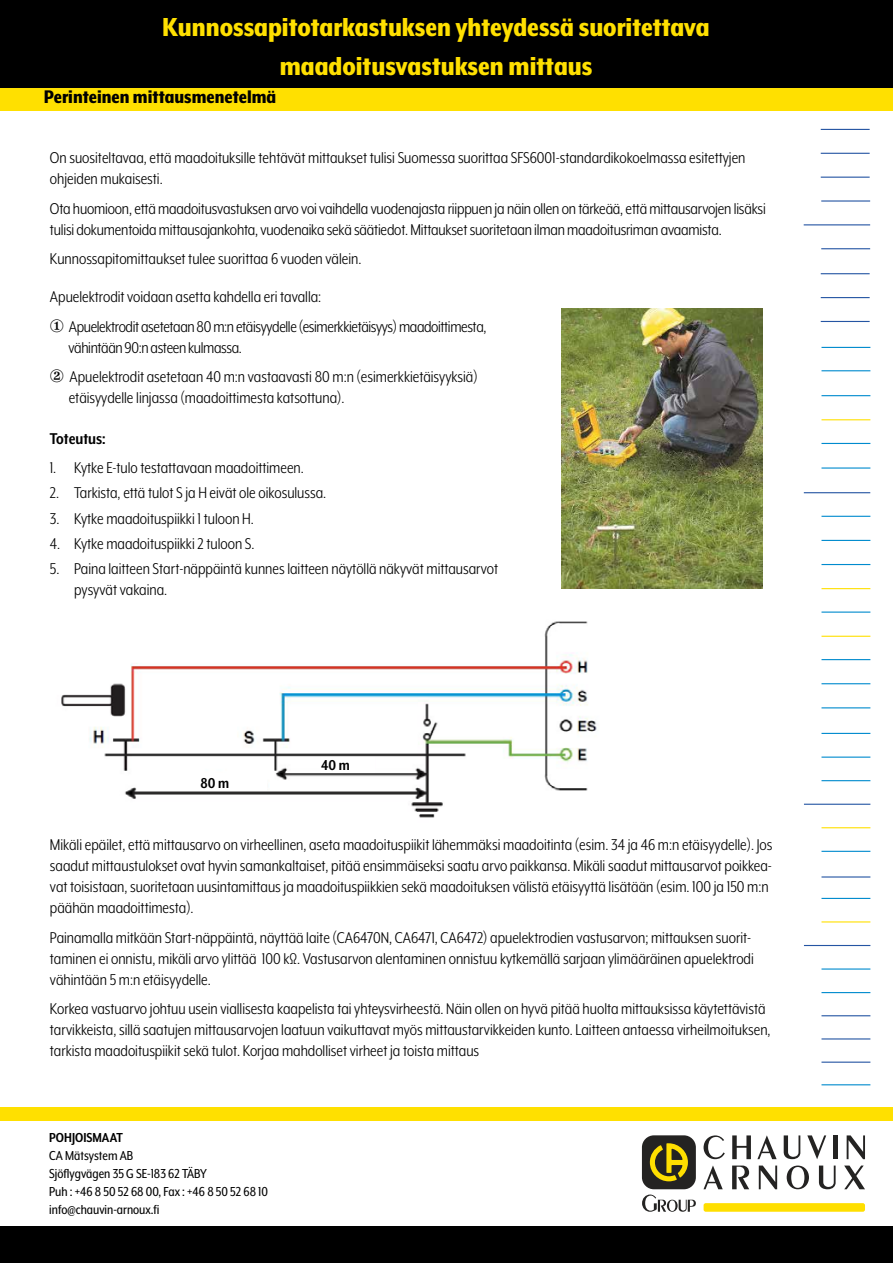
<style>
.page{position:relative;width:893px;height:1263px;background:#fff}
.page>*{position:absolute;margin:0;border:0;box-sizing:border-box;transform-origin:0 0}
.t1{font:800 30px/39px "Mr Eaves XL Mod Nar OT";color:#ffe000;text-align:center}
.t2{font:800 21px "Mr Eaves XL Mod Nar OT";color:#000}
.t3{font:18px/21px "Mr Eaves XL Mod Nar OT";color:#000}
.t4{font:18px/21px "Mr Eaves XL Mod Nar OT";letter-spacing:-.02em;color:#000}
.t5{font:700 18px "Mr Eaves XL Mod Nar OT";color:#000}
.t6{font:700 16.5px "Mr Eaves XL Mod Nar OT";color:#000}
.t7{font:15px/18px "Mr Eaves XL Mod Nar OT";color:#000}
.t8{font:700 15px "Mr Eaves XL Mod Nar OT";color:#000}
</style>
<div class="page">
<div style="left:0;top:87px;width:893px;height:23px;background:#ffe000"></div>
<div style="left:0;top:1107px;width:893px;height:13px;background:#ffe000"></div>
<img style="left:61px;top:621px;width:536px;height:197px">
<div style="left:0;top:0;width:893px;height:87px;background:#000"></div>
<div style="left:0;top:1227px;width:893px;height:36px;background:#000"></div>
<div style="left:642px;top:1135px;width:54px;height:54px;background:#242322;border-radius:12px"></div>
<svg style="left:650px;top:1143px;width:38px;height:38px"></svg>
<svg style="left:704px;top:1135px;width:21px;height:24px"></svg>
<svg style="left:732px;top:1135px;width:19px;height:24px"></svg>
<svg style="left:757px;top:1135px;width:20px;height:24px"></svg>
<svg style="left:784px;top:1135px;width:16px;height:24px"></svg>
<svg style="left:807px;top:1135px;width:19px;height:24px"></svg>
<div style="left:833px;top:1135px;width:5px;height:24px;background:#242322"></div>
<svg style="left:847px;top:1135px;width:18px;height:24px"></svg>
<svg style="left:703px;top:1165px;width:20px;height:24px"></svg>
<svg style="left:732px;top:1165px;width:17px;height:24px"></svg>
<svg style="left:759px;top:1165px;width:18px;height:24px"></svg>
<svg style="left:787px;top:1165px;width:22px;height:24px"></svg>
<svg style="left:819px;top:1165px;width:17px;height:24px"></svg>
<svg style="left:844px;top:1165px;width:21px;height:24px"></svg>
<svg style="left:642px;top:1194px;width:54px;height:18px"></svg>
<div style="left:704px;top:1203px;width:161px;height:9px;background:#ffdf00;border-radius:2px"></div>
<hr style="left:821px;top:443px;width:49px;height:1px;background:#008bce">
<hr style="left:821px;top:467px;width:49px;height:2px;background:#008bce">
<hr style="left:821px;top:968px;width:49px;height:1px;background:#008bce">
<hr style="left:821px;top:516px;width:49px;height:1px;background:#008bce">
<hr style="left:821px;top:540px;width:49px;height:1px;background:#008bce">
<hr style="left:821px;top:564px;width:49px;height:1px;background:#008bce">
<hr style="left:821px;top:588px;width:49px;height:1px;background:#ffe000">
<hr style="left:821px;top:611px;width:49px;height:2px;background:#008bce">
<hr style="left:821px;top:636px;width:49px;height:1px;background:#ffe000">
<hr style="left:821px;top:659px;width:49px;height:1px;background:#008bce">
<hr style="left:821px;top:683px;width:49px;height:1px;background:#008bce">
<hr style="left:821px;top:707px;width:49px;height:1px;background:#008bce">
<hr style="left:821px;top:419px;width:49px;height:1px;background:#ffe000">
<hr style="left:821px;top:733px;width:49px;height:1px;background:#008bce">
<hr style="left:821px;top:756px;width:49px;height:2px;background:#008bce">
<hr style="left:821px;top:780px;width:49px;height:1px;background:#008bce">
<hr style="left:821px;top:395px;width:49px;height:1px;background:#008bce">
<hr style="left:821px;top:200px;width:49px;height:2px;background:#2555a3">
<hr style="left:821px;top:129px;width:49px;height:1px;background:#2555a3">
<hr style="left:821px;top:273px;width:49px;height:1px;background:#2555a3">
<hr style="left:804px;top:224px;width:66px;height:1px;background:#2555a3">
<hr style="left:821px;top:153px;width:49px;height:1px;background:#2555a3">
<hr style="left:821px;top:297px;width:49px;height:1px;background:#2555a3">
<hr style="left:821px;top:248px;width:49px;height:1px;background:#2555a3">
<hr style="left:821px;top:177px;width:49px;height:1px;background:#2555a3">
<hr style="left:821px;top:321px;width:49px;height:1px;background:#2555a3">
<hr style="left:821px;top:370px;width:49px;height:1px;background:#008bce">
<hr style="left:821px;top:347px;width:49px;height:1px;background:#008bce">
<hr style="left:804px;top:804px;width:66px;height:1px;background:#2555a3">
<hr style="left:821px;top:827px;width:49px;height:1px;background:#ffe000">
<hr style="left:821px;top:851px;width:49px;height:1px;background:#008bce">
<hr style="left:821px;top:898px;width:49px;height:1px;background:#008bce">
<hr style="left:821px;top:921px;width:49px;height:1px;background:#ffe000">
<hr style="left:804px;top:945px;width:66px;height:1px;background:#2555a3">
<hr style="left:804px;top:492px;width:66px;height:1px;background:#2555a3">
<hr style="left:821px;top:992px;width:49px;height:1px;background:#008bce">
<hr style="left:821px;top:876px;width:49px;height:1px;background:#2555a3">
<hr style="left:821px;top:1015px;width:49px;height:1px;background:#2555a3">
<hr style="left:821px;top:1038px;width:49px;height:1px;background:#2555a3">
<hr style="left:821px;top:1061px;width:49px;height:2px;background:#2555a3">
<hr style="left:821px;top:1084px;width:49px;height:1px;background:#008bce">
<img style="left:562px;top:309px;width:200px;height:279px">
<div style="left:321px;top:757px;width:53px;height:15px;background:#fff"></div>
<div style="left:200px;top:773px;width:67px;height:17px;background:#fff"></div>
<h1 class="t1" style="left:162px;top:7px;width:549px">Kunnossapitotarkastuksen yhteydessä suoritettava maadoitusvastuksen mittaus</h1>
<p class="t2" style="left:44px;top:86px;width:234px">Perinteinen mittausmenetelmä</p>
<p class="t3" style="left:50px;top:147px;width:697px">On suositeltavaa, että maadoituksille tehtävät mittaukset tulisi Suomessa suorittaa SFS6001-standardikokoelmassa esitettyjen ohjeiden mukaisesti.</p>
<p class="t3" style="left:50px;top:198px;width:717px">Ota huomioon, että maadoitusvastuksen arvo voi vaihdella vuodenajasta riippuen ja näin ollen on tärkeää, että mittausarvojen lisäksi tulisi dokumentoida mittausajankohta, vuodenaika sekä säätiedot. Mittaukset suoritetaan ilman maadoitusriman avaamista.</p>
<p class="t3" style="left:50px;top:240px;width:313px;line-height:38px">Kunnossapitomittaukset tulee suorittaa 6 vuoden välein.<br>Apuelektrodit voidaan asetta kahdella eri tavalla:</p>
<p class="t4" style="left:69px;top:316px;width:419px;text-indent:-19px">① Apuelektrodit asetetaan 80 m:n etäisyydelle (esimerkkietäisyys) maadoittimesta, vähintään 90:n asteen kulmassa.</p>
<p class="t3" style="left:69px;top:366px;width:410px;text-indent:-19px">② Apuelektrodit asetetaan 40 m:n vastaavasti 80 m:n (esimerkkietäisyyksiä) etäisyydelle linjassa (maadoittimesta katsottuna).</p>
<p class="t5" style="left:50px;top:429px;width:57px">Toteutus:</p>
<p class="t3" style="left:50px;top:457px;width:255px">1. Kytke E-tulo testattavaan maadoittimeen.</p>
<p class="t3" style="left:50px;top:483px;width:278px">2. Tarkista, että tulot S ja H eivät ole oikosulussa.</p>
<p class="t3" style="left:50px;top:508px;width:205px">3. Kytke maadoituspiikki 1 tuloon H.</p>
<p class="t3" style="left:50px;top:533px;width:206px">4. Kytke maadoituspiikki 2 tuloon S.</p>
<p class="t3" style="left:74px;top:558px;width:426px;text-indent:-24px">5. Paina laitteen Start-näppäintä kunnes laitteen näytöllä näkyvät mittausarvot pysyvät vakaina.</p>
<p class="t6" style="left:200px;top:775px;width:30px">80 m</p>
<p class="t6" style="left:321px;top:757px;width:30px">40 m</p>
<p class="t3" style="left:50px;top:834px;width:724px">Mikäli epäilet, että mittausarvo on virheellinen, aseta maadoituspiikit lähemmäksi maadoitinta (esim. 34 ja 46 m:n etäisyydelle). Jos saadut mittaustulokset ovat hyvin samankaltaiset, pitää ensimmäiseksi saatu arvo paikkansa. Mikäli saadut mittausarvot poikkea&shy;vat toisistaan, suoritetaan uusintamittaus ja maadoituspiikkien sekä maadoituksen välistä etäisyyttä lisätään (esim. 100 ja 150 m:n päähän maadoittimesta).</p>
<p class="t3" style="left:50px;top:927px;width:705px">Painamalla mitkään Start-näppäintä, näyttää laite (CA6470N, CA6471, CA6472) apuelektrodien vastusarvon; mittauksen suorit&shy;taminen ei onnistu, mikäli arvo ylittää 100 kΩ. Vastusarvon alentaminen onnistuu kytkemällä sarjaan ylimääräinen apuelektrodi vähintään 5 m:n etäisyydelle.</p>
<p class="t3" style="left:50px;top:998px;width:722px">Korkea vastuarvo johtuu usein viallisesta kaapelista tai yhteysvirheestä. Näin ollen on hyvä pitää huolta mittauksissa käytettävistä tarvikkeista, sillä saatujen mittausarvojen laatuun vaikuttavat myös mittaustarvikkeiden kunto. Laitteen antaessa virheilmoituksen, tarkista maadoituspiikit sekä tulot. Korjaa mahdolliset virheet ja toista mittaus</p>
<p class="t8" style="left:49px;top:1130px;width:75px">POHJOISMAAT</p>
<p class="t7" style="left:49px;top:1146px;width:220px">CA Mätsystem AB<br>Sjöflygvägen 35 G SE-183 62 TÄBY<br>Puh : +46 8 50 52 68 00, Fax : +46 8 50 52 68 10 info@chauvin-arnoux.fi</p>
</div>
